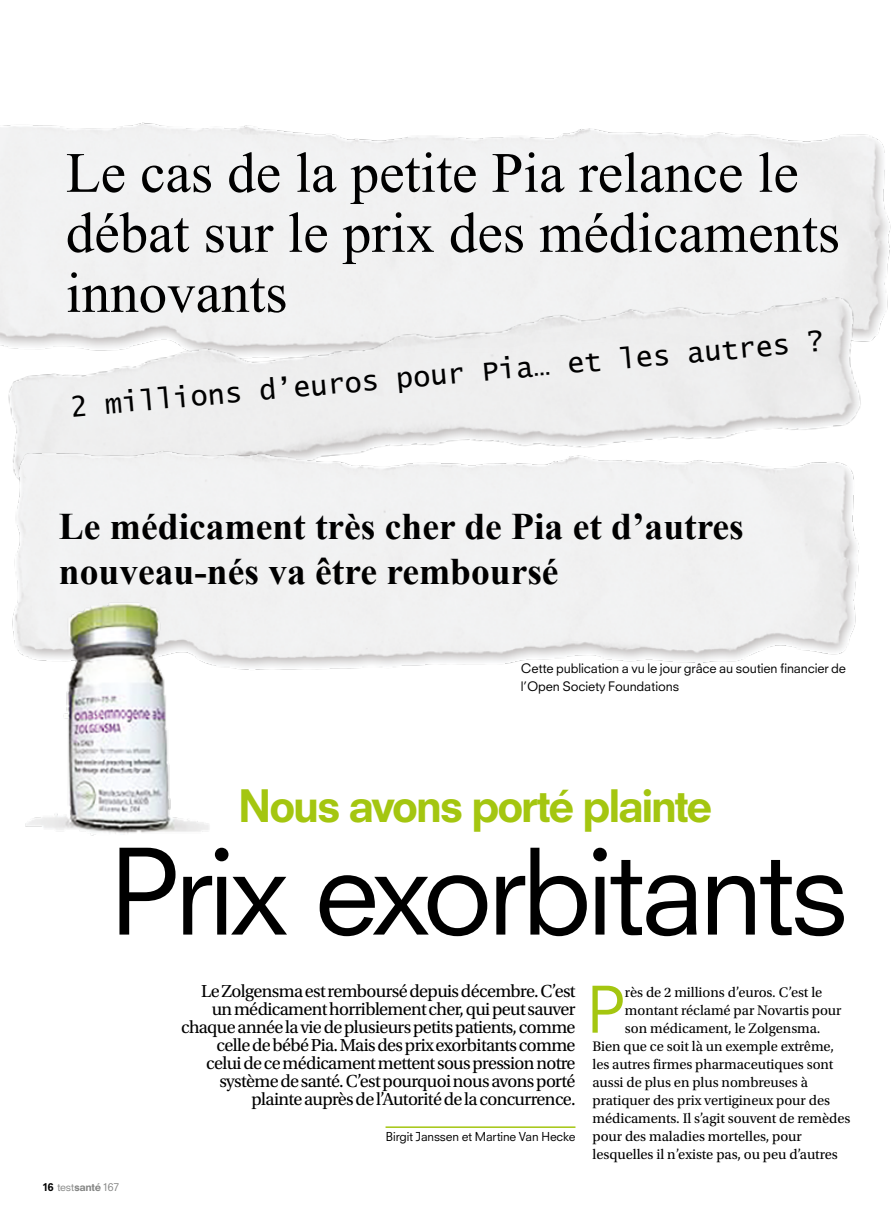
<style>
.page{position:relative;width:893px;height:1212px;background:#fff}
.page>*{position:absolute;margin:0;border:0;box-sizing:border-box;transform-origin:0 0}
.t1{font:115.5px "Neuzeit SLT Std";letter-spacing:-.045em;color:#000}
.t2{font:62.4px "Neuzeit SLT Std";color:#a4c610}
.t3{font:57px/60px "Times New Roman";color:#000}
.t4{font:800 43.5px "Neuzeit SLT Std";letter-spacing:-.065em;color:#a4c610}
.t5{font:700 37.5px/45px "Times New Roman";color:#000}
.t6{font:28.5px "Lucida Console";color:#000}
.t7{font:18.3px/18px "Utopia Std";letter-spacing:-.035em;color:#000;text-align:right}
.t8{font:14.55px "Utopia Std";letter-spacing:-.005em;color:#000}
.t9{font:12.75px/18px "Neuzeit SLT Std";letter-spacing:-.01em;color:#000}
.t10{font:12px "Neuzeit SLT Std";letter-spacing:-.01em;color:#000}
.t11{font:10.5px "Neuzeit SLT Std";letter-spacing:-.025em;color:#868786}
.s1{font-weight:800;color:#000}
.s2{font-weight:800}
</style>
<div class="page">
<img style="left:0;top:261px;width:882px;height:163px">
<hr style="left:386px;top:1126px;width:189px;height:2px;background:#a4c610">
<img style="left:12px;top:575px;width:214px;height:261px">
<h3 class="t3" style="left:66px;top:141px;width:776px">Le cas de la petite Pia relance le débat sur le prix des médicaments innovants</h3>
<h3 class="t6" style="left:70px;top:394px;width:758px;rotate:-5deg">2 millions d’euros pour Pia… et les autres ?</h3>
<h3 class="t5" style="left:59px;top:503px;width:686px">Le médicament très cher de Pia et d’autres nouveau-nés va être remboursé</h3>
<p class="t9" style="left:521px;top:659px;width:327px">Cette publication a vu le jour grâce au soutien financier de l’Open Society Foundations</p>
<h3 class="t4" style="left:238px;top:779px;width:476px">Nous avons porté plainte</h3>
<h1 class="t1" style="left:110px;top:821px;width:740px">Prix exorbitants</h1>
<p class="t11" style="left:43px;top:1180px;width:78px"><span class="s1">16</span> test<span class="s2">santé</span> 167</p>
<p class="t7" style="left:181px;top:982px;width:396px">Le Zolgensma est remboursé depuis décembre. C’est un médicament horriblement cher, qui peut sauver chaque année la vie de plusieurs petits patients, comme celle de bébé Pia. Mais des prix exorbitants comme celui de ce médicament mettent sous pression notre système de santé. C’est pourquoi nous avons porté plainte auprès de l’Autorité de la concurrence.</p>
<p class="t10" style="left:386px;top:1129px;width:191px">Birgit Janssen et Martine Van Hecke</p>
<h2 class="t2" style="left:587px;top:971px;width:40px">P</h2>
<p class="t8" style="left:625px;top:984px;width:199px">rès de 2 millions d’euros. C’est le</p>
<p class="t8" style="left:625px;top:1002px;width:218px">montant réclamé par Novartis pour</p>
<p class="t8" style="left:625px;top:1020px;width:197px">son médicament, le Zolgensma.</p>
<p class="t8" style="left:592px;top:1038px;width:243px">Bien que ce soit là un exemple extrême,</p>
<p class="t8" style="left:592px;top:1056px;width:242px">les autres firmes pharmaceutiques sont</p>
<p class="t8" style="left:592px;top:1074px;width:217px">aussi de plus en plus nombreuses à</p>
<p class="t8" style="left:592px;top:1092px;width:239px">pratiquer des prix vertigineux pour des</p>
<p class="t8" style="left:592px;top:1110px;width:259px">médicaments. Il s’agit souvent de remèdes</p>
<p class="t8" style="left:592px;top:1128px;width:211px">pour des maladies mortelles, pour</p>
<p class="t8" style="left:592px;top:1146px;width:247px">lesquelles il n’existe pas, ou peu d’autres</p>
</div>
